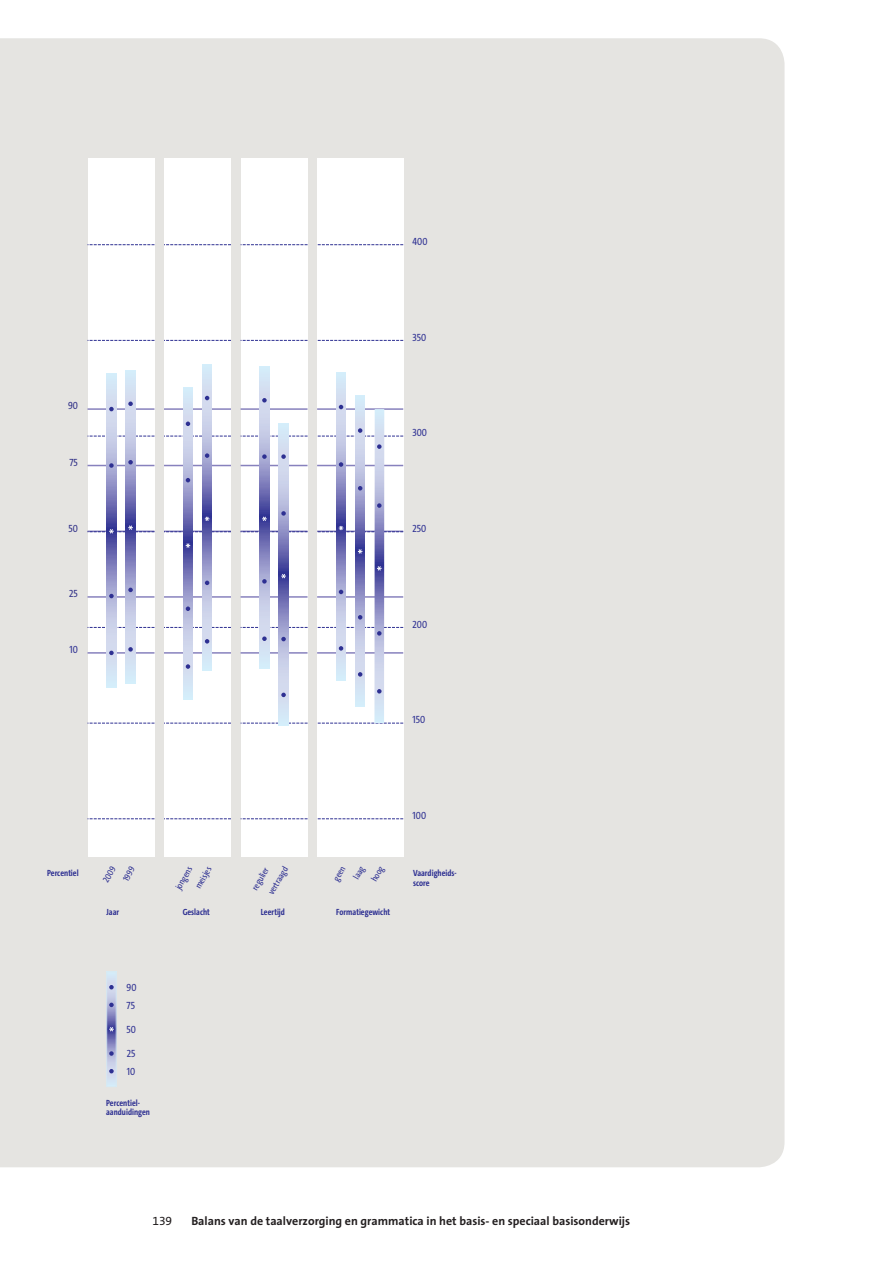
<style>
.page{position:relative;width:893px;height:1263px;background:#fff}
.page>*{position:absolute;margin:0;border:0;box-sizing:border-box;transform-origin:0 0}
.t1{font:700 12px "Cito The Sans";color:#231f20}
.t2{font:12px "Cito The Sans";color:#231f20}
.t3{font:10.5px "The Sans Cd LF5";letter-spacing:.005em;color:#2e3092}
.t4{font:10.5px "The Sans Cd LF5";letter-spacing:.005em;color:#303087}
.t5{font:700 9px/9.6px "The Sans Cd LF7";letter-spacing:.005em;color:#2e3092}
.t6{font:9px/16.6px "The Sans Cd LF5";color:#2e3092}
</style>
<div class="page">
<div style="left:0;top:38px;width:784px;height:1129px;background:#e5e4e1"></div>
<div style="left:317px;top:159px;width:86px;height:698px;background:#fff"></div>
<div style="left:88px;top:159px;width:66px;height:698px;background:#fff"></div>
<div style="left:241px;top:159px;width:67px;height:698px;background:#fff"></div>
<div style="left:164px;top:159px;width:67px;height:698px;background:#fff"></div>
<hr style="left:317px;top:408px;width:86px;height:2px;background:#8781bd">
<hr style="left:317px;top:652px;width:86px;height:2px;background:#8781bd">
<hr style="left:317px;top:596px;width:86px;height:2px;background:#8781bd">
<hr style="left:164px;top:530px;width:67px;height:2px;background:#8781bd">
<hr style="left:164px;top:408px;width:67px;height:2px;background:#8781bd">
<hr style="left:164px;top:652px;width:67px;height:2px;background:#8781bd">
<hr style="left:164px;top:596px;width:67px;height:2px;background:#8781bd">
<hr style="left:241px;top:530px;width:67px;height:2px;background:#8781bd">
<hr style="left:241px;top:408px;width:67px;height:2px;background:#8781bd">
<hr style="left:241px;top:652px;width:67px;height:2px;background:#8781bd">
<hr style="left:241px;top:596px;width:67px;height:2px;background:#8781bd">
<hr style="left:88px;top:408px;width:66px;height:2px;background:#8781bd">
<hr style="left:88px;top:652px;width:66px;height:2px;background:#8781bd">
<hr style="left:317px;top:465px;width:86px;height:1px;background:#8781bd">
<hr style="left:164px;top:465px;width:67px;height:1px;background:#8781bd">
<hr style="left:241px;top:465px;width:67px;height:1px;background:#8781bd">
<hr style="left:88px;top:465px;width:66px;height:1px;background:#8781bd">
<hr style="left:88px;top:596px;width:66px;height:2px;background:#8781bd">
<svg style="left:317px;top:244px;width:86px;height:1px"></svg>
<svg style="left:317px;top:340px;width:86px;height:1px"></svg>
<svg style="left:317px;top:723px;width:86px;height:1px"></svg>
<svg style="left:317px;top:818px;width:86px;height:1px"></svg>
<svg style="left:88px;top:244px;width:66px;height:1px"></svg>
<svg style="left:164px;top:244px;width:67px;height:1px"></svg>
<svg style="left:241px;top:244px;width:67px;height:1px"></svg>
<svg style="left:88px;top:340px;width:66px;height:1px"></svg>
<svg style="left:164px;top:340px;width:67px;height:1px"></svg>
<svg style="left:241px;top:340px;width:67px;height:1px"></svg>
<svg style="left:88px;top:436px;width:66px;height:1px"></svg>
<svg style="left:164px;top:436px;width:67px;height:1px"></svg>
<svg style="left:241px;top:436px;width:67px;height:1px"></svg>
<svg style="left:88px;top:627px;width:66px;height:1px"></svg>
<svg style="left:164px;top:627px;width:67px;height:1px"></svg>
<svg style="left:241px;top:627px;width:67px;height:1px"></svg>
<svg style="left:88px;top:723px;width:66px;height:1px"></svg>
<svg style="left:164px;top:723px;width:67px;height:1px"></svg>
<svg style="left:241px;top:723px;width:67px;height:1px"></svg>
<svg style="left:88px;top:818px;width:66px;height:1px"></svg>
<svg style="left:164px;top:818px;width:67px;height:1px"></svg>
<svg style="left:241px;top:818px;width:67px;height:1px"></svg>
<svg style="left:164px;top:531px;width:67px;height:1px"></svg>
<svg style="left:241px;top:531px;width:66px;height:1px"></svg>
<svg style="left:260px;top:367px;width:9px;height:301px;background:#a8aed6"></svg>
<svg style="left:262px;top:398px;width:5px;height:4px"></svg>
<svg style="left:262px;top:454px;width:5px;height:5px"></svg>
<svg style="left:262px;top:636px;width:5px;height:5px"></svg>
<svg style="left:262px;top:579px;width:5px;height:5px"></svg>
<svg style="left:262px;top:516px;width:5px;height:5px"></svg>
<svg style="left:374px;top:409px;width:10px;height:314px;background:#adb2d8"></svg>
<svg style="left:336px;top:373px;width:10px;height:307px;background:#a7add5"></svg>
<svg style="left:377px;top:689px;width:5px;height:4px"></svg>
<svg style="left:377px;top:503px;width:5px;height:5px"></svg>
<svg style="left:377px;top:444px;width:5px;height:5px"></svg>
<svg style="left:377px;top:566px;width:5px;height:5px"></svg>
<svg style="left:355px;top:396px;width:10px;height:310px;background:#a8add5"></svg>
<svg style="left:358px;top:672px;width:4px;height:5px"></svg>
<svg style="left:339px;top:405px;width:4px;height:4px"></svg>
<svg style="left:339px;top:646px;width:4px;height:5px"></svg>
<svg style="left:358px;top:615px;width:4px;height:4px"></svg>
<svg style="left:358px;top:486px;width:4px;height:4px"></svg>
<svg style="left:339px;top:590px;width:4px;height:4px"></svg>
<svg style="left:317px;top:428px;width:86px;height:9px"></svg>
<svg style="left:339px;top:462px;width:4px;height:5px"></svg>
<svg style="left:358px;top:549px;width:4px;height:5px"></svg>
<svg style="left:317px;top:526px;width:86px;height:6px"></svg>
<svg style="left:279px;top:424px;width:9px;height:302px;background:#a8aed6"></svg>
<svg style="left:281px;top:454px;width:5px;height:5px"></svg>
<svg style="left:281px;top:637px;width:5px;height:4px"></svg>
<svg style="left:281px;top:693px;width:5px;height:4px"></svg>
<svg style="left:281px;top:574px;width:5px;height:4px"></svg>
<svg style="left:183px;top:388px;width:10px;height:311px;background:#a8aed6"></svg>
<svg style="left:186px;top:421px;width:4px;height:5px"></svg>
<svg style="left:186px;top:606px;width:4px;height:5px"></svg>
<svg style="left:186px;top:664px;width:4px;height:5px"></svg>
<svg style="left:186px;top:543px;width:4px;height:5px"></svg>
<svg style="left:126px;top:370px;width:9px;height:313px;background:#aab0d7"></svg>
<svg style="left:128px;top:647px;width:5px;height:5px"></svg>
<svg style="left:128px;top:588px;width:5px;height:4px"></svg>
<svg style="left:128px;top:401px;width:5px;height:5px"></svg>
<svg style="left:128px;top:460px;width:5px;height:4px"></svg>
<svg style="left:107px;top:373px;width:9px;height:315px;background:#abb0d7"></svg>
<svg style="left:109px;top:651px;width:5px;height:4px"></svg>
<svg style="left:109px;top:594px;width:5px;height:4px"></svg>
<svg style="left:109px;top:463px;width:5px;height:5px"></svg>
<svg style="left:109px;top:407px;width:5px;height:4px"></svg>
<svg style="left:88px;top:525px;width:66px;height:8px"></svg>
<svg style="left:202px;top:364px;width:10px;height:306px;background:#a8aed6"></svg>
<svg style="left:205px;top:396px;width:4px;height:4px"></svg>
<svg style="left:205px;top:639px;width:4px;height:5px"></svg>
<svg style="left:205px;top:581px;width:4px;height:4px"></svg>
<svg style="left:205px;top:453px;width:4px;height:5px"></svg>
<svg style="left:205px;top:516px;width:4px;height:5px"></svg>
<svg style="left:317px;top:627px;width:86px;height:9px"></svg>
<svg style="left:281px;top:511px;width:5px;height:5px"></svg>
<svg style="left:186px;top:478px;width:4px;height:4px"></svg>
<svg style="left:109px;top:974px;width:5px;height:111px"></svg>
<div style="left:107px;top:972px;width:9px;height:115px;border:1px solid #d8e9f1"></div>
<svg style="left:109px;top:985px;width:5px;height:4px"></svg>
<svg style="left:109px;top:1051px;width:5px;height:5px"></svg>
<svg style="left:109px;top:1003px;width:5px;height:4px"></svg>
<svg style="left:109px;top:1069px;width:5px;height:4px"></svg>
<svg style="left:109px;top:1027px;width:5px;height:4px"></svg>
<p class="t3" style="left:412px;top:236px;width:16px">400</p>
<p class="t4" style="left:68px;top:400px;width:11px">90</p>
<p class="t4" style="left:69px;top:457px;width:10px">75</p>
<p class="t4" style="left:68px;top:523px;width:11px">50</p>
<p class="t4" style="left:69px;top:588px;width:10px">25</p>
<p class="t3" style="left:69px;top:644px;width:10px">10</p>
<p class="t3" style="left:412px;top:332px;width:15px">350</p>
<p class="t3" style="left:412px;top:428px;width:16px">300</p>
<p class="t3" style="left:412px;top:523px;width:15px">250</p>
<p class="t3" style="left:412px;top:619px;width:16px">200</p>
<p class="t3" style="left:412px;top:715px;width:14px">150</p>
<p class="t3" style="left:412px;top:810px;width:15px">100</p>
<p class="t6" style="left:250px;top:882px;width:32px;line-height:16.2px;text-indent:-4px;rotate:-60deg">regulier vertraagd</p>
<p class="t6" style="left:98px;top:878px;width:18px;rotate:-60deg">2009</p>
<p class="t6" style="left:191px;top:884px;width:25px;rotate:-60deg">meisjes</p>
<p class="t6" style="left:352px;top:868px;width:18px;text-indent:-7px;rotate:-60deg">laag hoog</p>
<p class="t6" style="left:118px;top:877px;width:17px;rotate:-60deg">1999</p>
<p class="t6" style="left:329px;top:876px;width:17px;rotate:-60deg">geen</p>
<p class="t6" style="left:171px;top:885px;width:26px;rotate:-60deg">jongens</p>
<p class="t5" style="left:47px;top:869px;width:33px">Percentiel</p>
<p class="t5" style="left:413px;top:869px;width:45px">Vaardigheids&shy;score</p>
<p class="t5" style="left:107px;top:907px;width:14px">Jaar</p>
<p class="t5" style="left:183px;top:907px;width:29px">Geslacht</p>
<p class="t5" style="left:261px;top:907px;width:26px">Leertijd</p>
<p class="t5" style="left:336px;top:907px;width:55px">Formatiegewicht</p>
<p class="t3" style="left:127px;top:982px;width:11px">90</p>
<p class="t3" style="left:127px;top:1000px;width:10px">75</p>
<p class="t3" style="left:127px;top:1024px;width:11px">50</p>
<p class="t3" style="left:127px;top:1048px;width:10px">25</p>
<p class="t3" style="left:127px;top:1066px;width:10px">10</p>
<p class="t5" style="left:106px;top:1098px;width:45px">Percentiel&shy;aanduidingen</p>
<h1 class="t2" style="left:152px;top:1211px;width:21px">139</h1>
<h1 class="t1" style="left:191px;top:1211px;width:440px">Balans van de taalverzorging en grammatica in het basis- en speciaal basisonderwijs</h1>
</div>
